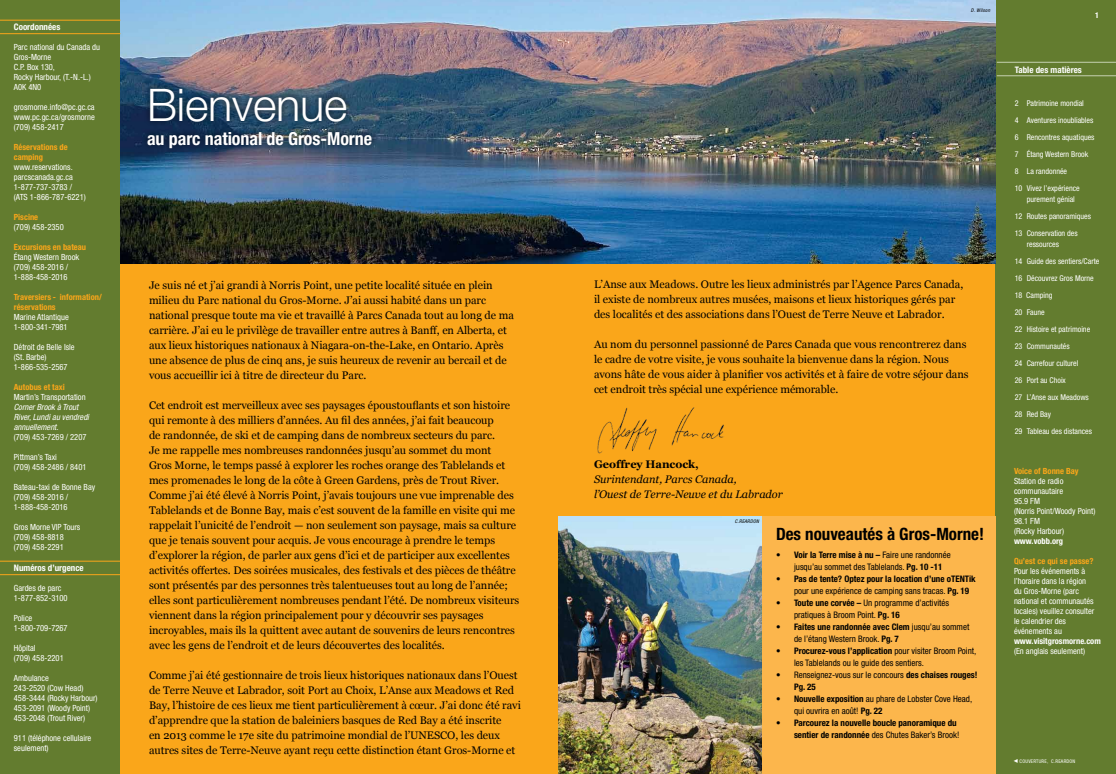
<style>
.page{position:relative;width:1116px;height:774px;background:#fff}
.page>*{position:absolute;margin:0;border:0;box-sizing:border-box;transform-origin:0 0}
.t1{font:300 45px "Helvetica Neue LT Std";letter-spacing:-.005em;color:#fff}
.t2{font:700 condensed 18px "Helvetica Neue LT Std";letter-spacing:-.005em;color:#fff}
.t3{font:700 condensed 17px "Helvetica Neue LT Std";color:#000}
.t4{font:11px/15px "Georgia";letter-spacing:-.005em;color:#000}
.t5{font:italic 11px/15px "Georgia";letter-spacing:-.005em;color:#000}
.t6{font:700 11px "Georgia";letter-spacing:-.005em;color:#000}
.t7{font:condensed 9px/12px "Helvetica Neue LT Std";color:#000}
.t8{font:700 condensed 9px/12px "Helvetica Neue LT Std";color:#000}
.t9{font:700 condensed 9px "Helvetica Neue LT Std";color:#fff}
.t10{font:condensed 8.5px/10px "Helvetica Neue LT Std";color:#fff}
.t11{font:700 condensed 8.5px/10px "Helvetica Neue LT Std";color:#faa61a}
.t12{font:italic condensed 8.5px/10px "Helvetica Neue LT Std";color:#fff}
.t13{font:700 condensed 8.5px "Helvetica Neue LT Std";color:#fff}
.t14{font:condensed 8px/17px "Helvetica Neue LT Std";color:#fff}
.t15{font:700 condensed 8px "Helvetica Neue LT Std";color:#fff}
.t16{font:condensed 5px "Helvetica Neue LT Std";letter-spacing:.05em;color:#fff}
.t17{font:italic condensed 5px "Helvetica Neue LT Std";letter-spacing:.05em;color:#000}
.s1{font-weight:700}
.s2{font-weight:400}
</style>
<div class="page">
<div style="left:120px;top:264px;width:876px;height:510px;background:#faa61a"></div>
<div style="left:0;top:0;width:120px;height:774px;background:#637c2f"></div>
<div style="left:996px;top:0;width:120px;height:774px;background:#637c2f"></div>
<img style="left:120px;top:0;width:876px;height:264px">
<hr style="left:0;top:20px;width:120px;height:1px;background:#faa61a">
<hr style="left:0;top:33px;width:120px;height:1px;background:#faa61a">
<hr style="left:0;top:561px;width:120px;height:1px;background:#faa61a">
<hr style="left:0;top:574px;width:120px;height:1px;background:#faa61a">
<hr style="left:997px;top:62px;width:119px;height:1px;background:#c6d0b1">
<hr style="left:997px;top:76px;width:119px;height:1px;background:#c6d0b1">
<div style="left:141px;top:82px;width:237px;height:72px;background:#000;opacity:.75"></div>
<img style="left:558px;top:516px;width:204px;height:258px">
<div style="left:762px;top:516px;width:234px;height:258px;background:#fcb64c"></div>
<img style="left:597px;top:407px;width:127px;height:47px">
<p class="t9" style="left:14px;top:22px;width:48px">Coordonnées</p>
<p class="t10" style="left:14px;top:42px;width:88px">Parc national du Canada du<br>Gros-Morne<br>C.P. Box 130,<br>Rocky Harbour, (T.-N.-L.)<br>A0K 4N0</p>
<p class="t10" style="left:14px;top:102px;width:83px;text-align:justify">grosmorne.info@pc.gc.ca www.pc.gc.ca/grosmorne (709) 458-2417</p>
<p class="t11" style="left:14px;top:142px;width:55px">Réservations de camping</p>
<p class="t10" style="left:14px;top:162px;width:73px">www.reservations. parcscanada.gc.ca<br>1-877-737-3783 / (ATS 1-866-787-6221)</p>
<p class="t11" style="left:14px;top:212px;width:26px">Piscine</p>
<p class="t10" style="left:14px;top:222px;width:51px">(709) 458-2350</p>
<p class="t11" style="left:14px;top:242px;width:74px">Excursions en bateau</p>
<p class="t10" style="left:14px;top:252px;width:67px">Étang Western Brook (709) 458-2016 /<br>1-888-458-2016</p>
<p class="t11" style="left:14px;top:292px;width:90px">Traversiers - information/ réservations</p>
<p class="t10" style="left:14px;top:312px;width:56px">Marine Atlantique<br>1-800-341-7981</p>
<p class="t10" style="left:14px;top:342px;width:62px">Détroit de Belle Isle (St. Barbe)<br>1-866-535-2567</p>
<p class="t11" style="left:14px;top:382px;width:52px">Autobus et taxi</p>
<p class="t10" style="left:14px;top:392px;width:73px">Martin’s Transportation</p>
<p class="t12" style="left:14px;top:403px;width:77px">Corner Brook à Trout<br>River, Lundi au vendredi annuellement.</p>
<p class="t10" style="left:14px;top:432px;width:74px">(709) 453-7269 / 2207</p>
<p class="t10" style="left:14px;top:452px;width:74px">Pittman’s Taxi<br>(709) 458-2486 / 8401</p>
<p class="t10" style="left:14px;top:482px;width:83px">Bateau-taxi de Bonne Bay (709) 458-2016 /<br>1-888-458-2016</p>
<p class="t10" style="left:14px;top:522px;width:68px">Gros Morne VIP Tours (709) 458-8818 (709) 458-2291</p>
<p class="t9" style="left:14px;top:563px;width:71px">Numéros d’urgence</p>
<p class="t10" style="left:14px;top:583px;width:55px">Gardes de parc<br>1-877-852-3100</p>
<p class="t10" style="left:14px;top:613px;width:55px">Police<br>1-800-709-7267</p>
<p class="t10" style="left:14px;top:643px;width:51px">Hôpital<br>(709) 458-2201</p>
<p class="t10" style="left:14px;top:673px;width:85px">Ambulance<br>243-2520 (Cow Head)<br>458-3444 (Rocky Harbour)<br>453-2091 (Woody Point)<br>453-2048 (Trout River)</p>
<p class="t10" style="left:14px;top:733px;width:79px">911 (téléphone cellulaire seulement)</p>
<h1 class="t1" style="left:147px;top:77px;width:202px">Bienvenue</h1>
<h2 class="t2" style="left:147px;top:127px;width:227px">au parc national de Gros-Morne</h2>
<p class="t4" style="left:149px;top:277px;width:366px">Je suis né et j’ai grandi à Norris Point, une petite localité située en plein milieu du Parc national du Gros-Morne. J’ai aussi habité dans un parc national presque toute ma vie et travaillé à Parcs Canada tout au long de ma carrière. J’ai eu le privilège de travailler entre autres à Banff, en Alberta, et aux lieux historiques nationaux à Niagara-on-the-Lake, en Ontario. Après une absence de plus de cinq ans, je suis heureux de revenir au bercail et de vous accueillir ici à titre de directeur du Parc.</p>
<p class="t4" style="left:149px;top:397px;width:372px">Cet endroit est merveilleux avec ses paysages époustouflants et son histoire qui remonte à des milliers d’années. Au fil des années, j’ai fait beaucoup<br>de randonnée, de ski et de camping dans de nombreux secteurs du parc.<br>Je me rappelle mes nombreuses randonnées jusqu’au sommet du mont<br>Gros Morne, le temps passé à explorer les roches orange des Tablelands et mes promenades le long de la côte à Green Gardens, près de Trout River.<br>Comme j’ai été élevé à Norris Point, j’avais toujours une vue imprenable des Tablelands et de Bonne Bay, mais c’est souvent de la famille en visite qui me rappelait l’unicité de l’endroit — non seulement son paysage, mais sa culture que je tenais souvent pour acquis. Je vous encourage à prendre le temps d’explorer la région, de parler aux gens d’ici et de participer aux excellentes activités offertes. Des soirées musicales, des festivals et des pièces de théâtre sont présentés par des personnes très talentueuses tout au long de l’année; elles sont particulièrement nombreuses pendant l’été. De nombreux visiteurs viennent dans la région principalement pour y découvrir ses paysages incroyables, mais ils la quittent avec autant de souvenirs de leurs rencontres avec les gens de l’endroit et de leurs découvertes des localités.</p>
<p class="t4" style="left:149px;top:668px;width:373px">Comme j’ai été gestionnaire de trois lieux historiques nationaux dans l’Ouest de Terre Neuve et Labrador, soit Port au Choix, L’Anse aux Meadows et Red Bay, l’histoire de ces lieux me tient particulièrement à cœur. J’ai donc été ravi d’apprendre que la station de baleiniers basques de Red Bay a été inscrite<br>en 2013 comme le 17e site du patrimoine mondial de l’UNESCO, les deux autres sites de Terre-Neuve ayant reçu cette distinction étant Gros-Morne et</p>
<p class="t17" style="left:971px;top:7px;width:21px">D. Wilson</p>
<p class="t4" style="left:594px;top:277px;width:371px">L’Anse aux Meadows. Outre les lieux administrés par l’Agence Parcs Canada, il existe de nombreux autres musées, maisons et lieux historiques gérés par des localités et des associations dans l’Ouest de Terre Neuve et Labrador.</p>
<p class="t4" style="left:594px;top:337px;width:376px">Au nom du personnel passionné de Parcs Canada que vous rencontrerez dans le cadre de votre visite, je vous souhaite la bienvenue dans la région. Nous avons hâte de vous aider à planifier vos activités et à faire de votre séjour dans cet endroit très spécial une expérience mémorable.</p>
<p class="t6" style="left:594px;top:458px;width:106px">Geoffrey Hancock,</p>
<p class="t5" style="left:594px;top:472px;width:190px">Surintendant, Parcs Canada,<br>l’Ouest de Terre-Neuve et du Labrador</p>
<p class="t17" style="left:735px;top:519px;width:26px">C.REARDON</p>
<h3 class="t3" style="left:776px;top:524px;width:210px">Des nouveautés à Gros-Morne!</h3>
<p class="t7" style="left:794px;top:549px;width:158px;text-indent:-18px"><span class="s1">• Voir la Terre mise à nu –</span> Faire une randonnée jusqu’au sommet des Tablelands. <span class="s1">Pg. 10 -11</span></p>
<p class="t8" style="left:794px;top:573px;width:183px;text-indent:-18px">• Pas de tente? Optez pour la location d’une oTENTik <span class="s2">pour une expérience de camping sans tracas.</span> Pg. 19</p>
<p class="t7" style="left:794px;top:597px;width:157px;text-indent:-18px"><span class="s1">• Toute une corvée –</span> Un programme d’activités pratiques à Broom Point. <span class="s1">Pg. 16</span></p>
<p class="t7" style="left:794px;top:621px;width:177px;text-indent:-18px"><span class="s1">• Faites une randonnée avec Clem</span> jusqu’au sommet de l’étang Western Brook. <span class="s1">Pg. 7</span></p>
<p class="t7" style="left:794px;top:645px;width:184px;text-indent:-18px"><span class="s1">• Procurez-vous l’application</span> pour visiter Broom Point, les Tablelands ou le guide des sentiers.</p>
<p class="t7" style="left:794px;top:669px;width:185px;text-indent:-18px">• Renseignez-vous sur le concours <span class="s1">des chaises rouges!<br>Pg. 25</span></p>
<p class="t7" style="left:794px;top:693px;width:180px;text-indent:-18px"><span class="s1">• Nouvelle exposition</span> au phare de Lobster Cove Head, qui ouvrira en août! <span class="s1">Pg. 22</span></p>
<p class="t8" style="left:776px;top:717px;width:185px;text-align:right">• Parcourez la nouvelle boucle panoramique du sentier de randonnée <span class="s2">des Chutes Baker’s Brook!</span></p>
<p class="t15" style="left:1095px;top:10px;width:5px">1</p>
<p class="t9" style="left:1015px;top:64px;width:69px">Table des matières</p>
<p class="t14" style="left:1015px;top:94px;width:81px">2 Patrimoine mondial<br>4 Aventures inoubliables<br>6 Rencontres aquatiques<br>7 Étang Western Brook<br>8 La randonnée<br>10 Vivez l’expérience</p>
<p class="t14" style="left:1015px;top:190px;width:78px;text-indent:12px">purement génial<br>12 Routes panoramiques<br>13 Conservation des</p>
<p class="t14" style="left:1015px;top:235px;width:86px;text-indent:12px">ressources<br>14 Guide des sentiers/Carte<br>16 Découvrez Gros Morne<br>18 Camping<br>20 Faune<br>22 Histoire et patrimoine<br>23 Communautés<br>24 Carrefour culturel<br>26 Port au Choix<br>27 L’Anse aux Meadows<br>28 Red Bay<br>29 Tableau des distances</p>
<p class="t11" style="left:1014px;top:466px;width:66px">Voice of Bonne Bay</p>
<p class="t10" style="left:1014px;top:476px;width:83px">Station de radio communautaire<br>95.9 FM<br>(Norris Point/Woody Point)<br>98.1 FM<br>(Rocky Harbour)</p>
<p class="t13" style="left:1014px;top:536px;width:51px">www.vobb.org</p>
<p class="t11" style="left:1014px;top:556px;width:81px">Qu’est ce qui se passe?</p>
<p class="t10" style="left:1014px;top:566px;width:82px">Pour les événements à l’horaire dans la région du Gros-Morne (parc national et communautés locales) veuillez consulter le calendrier des événements au</p>
<p class="t13" style="left:1014px;top:636px;width:88px">www.visitgrosmorne.com</p>
<p class="t10" style="left:1014px;top:646px;width:73px">(En anglais seulement)</p>
<p class="t16" style="left:1020px;top:758px;width:13px">Couvert</p>
<p class="t16" style="left:1039px;top:758px;width:38px">ure, C.REARDON</p>
</div>
